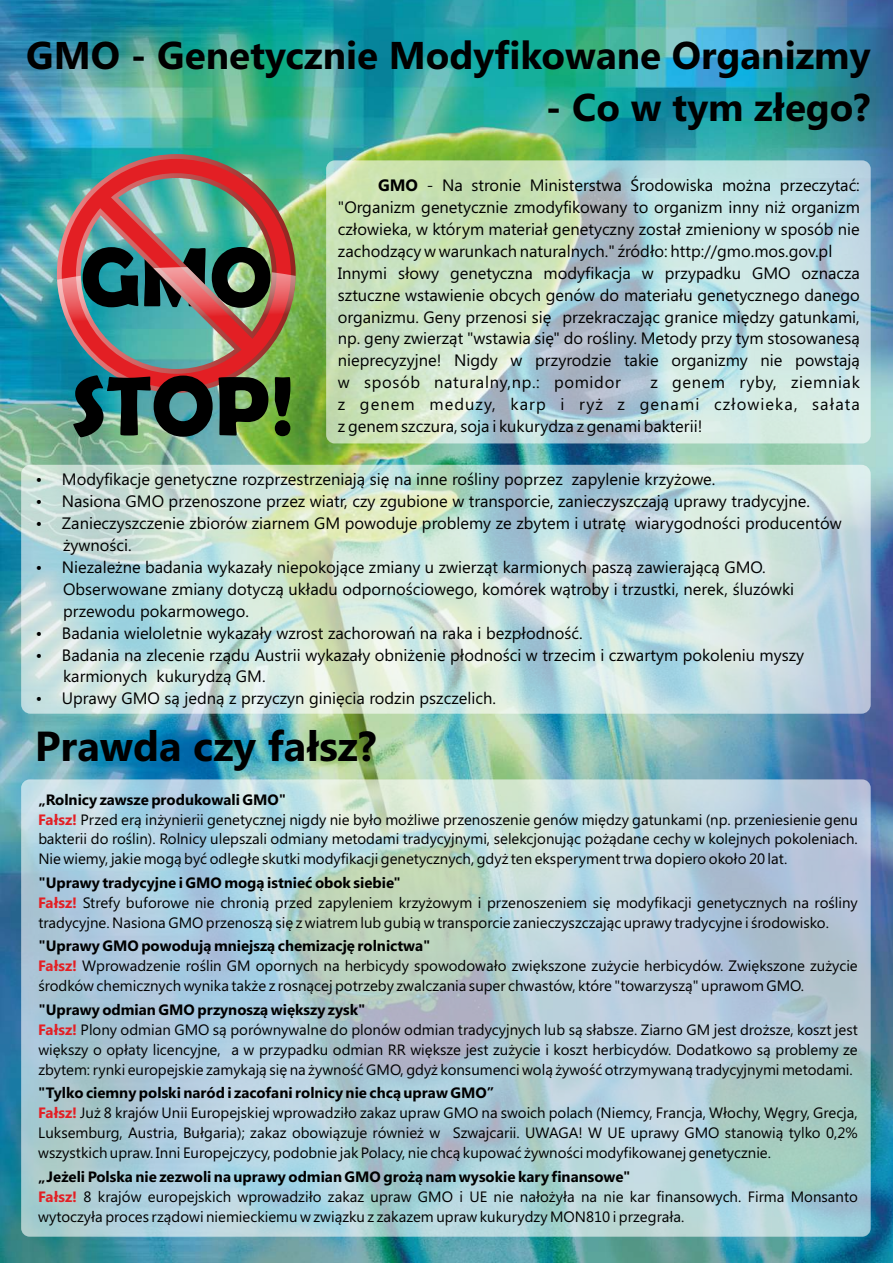
<style>
.page{position:relative;width:893px;height:1263px;background:#fff}
.page>*{position:absolute;margin:0;border:0;box-sizing:border-box;transform-origin:0 0}
.t1{font:700 84.75px "Berlin Sans FB Demi";color:#000}
.t2{font:700 84.45px "Berlin Sans FB Demi";color:#000}
.t3{font:700 42px "Segoe UI";color:#000}
.t4{font:700 38.7px "Segoe UI";color:#000}
.t5{font:16.5px/21.9px "Segoe UI";color:#000}
.t6{font:15px/20px "Segoe UI";color:#000}
.s1{font-weight:700}
.s2{font-weight:700;color:#e31f24}
</style>
<div class="page">
<img style="left:0;top:0;width:893px;height:1263px">
<svg style="left:57px;top:154px;width:239px;height:113px;background:#50a08b"></svg>
<img style="left:62px;top:159px;width:229px;height:108px">
<img style="left:57px;top:267px;width:239px;height:126px">
<div style="left:326px;top:160px;width:545px;height:283px;background:#fff;border-radius:9px;opacity:.6"></div>
<div style="left:21px;top:465px;width:850px;height:249px;background:#fff;border-radius:9px;opacity:.6"></div>
<div style="left:21px;top:779px;width:850px;height:458px;background:#fff;border-radius:9px;opacity:.6"></div>
<svg style="left:37px;top:478px;width:4px;height:4px"></svg>
<svg style="left:37px;top:500px;width:4px;height:4px"></svg>
<svg style="left:37px;top:522px;width:4px;height:4px"></svg>
<svg style="left:37px;top:565px;width:4px;height:5px"></svg>
<svg style="left:37px;top:631px;width:4px;height:4px"></svg>
<svg style="left:37px;top:653px;width:4px;height:4px"></svg>
<svg style="left:37px;top:697px;width:4px;height:4px"></svg>
<h3 class="t4" style="left:26px;top:41px;width:846px">GMO Genetycznie Modyfikowane Organizmy</h3>
<h3 class="t4" style="left:546px;top:93px;width:326px">- Co w tym złego?</h3>
<h3 class="t4" style="left:131px;top:41px;width:17px">-</h3>
<p class="t5" style="left:338px;top:176px;width:524px;text-indent:40px"><span class="s1">GMO</span> - Na stronie Ministerstwa Środowiska można przeczytać: "Organizm genetycznie zmodyfikowany to organizm inny niż organizm człowieka, w którym materiał genetyczny został zmieniony w sposób nie zachodzący w warunkach naturalnych." źródło: http://gmo.mos.gov.pl Innymi słowy genetyczna modyfikacja w przypadku GMO oznacza sztuczne wstawienie obcych genów do materiału genetycznego danego organizmu. Geny przenosi się przekraczając granice między gatunkami, np. geny zwierząt "wstawia się" do rośliny. Metody przy tym stosowanesą nieprecyzyjne! Nigdy w przyrodzie takie organizmy nie powstają w sposób naturalny,np.: pomidor</p>
<h2 class="t2" style="left:80px;top:228px;width:194px">GMO</h2>
<h1 class="t1" style="left:71px;top:357px;width:224px">STOP!</h1>
<p class="t5" style="left:338px;top:373px;width:524px;text-align:justify;text-indent:312px">z genem ryby, ziemniak z genem meduzy, karp i ryż z genami człowieka, sałata z genem szczura, soja i kukurydza z genami bakterii!</p>
<p class="t5" style="left:62px;top:470px;width:781px">Modyfikacje genetyczne rozprzestrzeniają się na inne rośliny poprzez zapylenie krzyżowe.<br>Nasiona GMO przenoszone przez wiatr, czy zgubione w transporcie, zanieczyszczają uprawy tradycyjne.<br>Zanieczyszczenie zbiorów ziarnem GM powoduje problemy ze zbytem i utratę wiarygodności producentów żywności.<br>Niezależne badania wykazały niepokojące zmiany u zwierząt karmionych paszą zawierającą GMO.<br>Obserwowane zmiany dotyczą układu odpornościowego, komórek wątroby i trzustki, nerek, śluzówki przewodu pokarmowego.<br>Badania wieloletnie wykazały wzrost zachorowań na raka i bezpłodność.<br>Badania na zlecenie rządu Austrii wykazały obniżenie płodności w trzecim i czwartym pokoleniu myszy karmionych kukurydzą GM.<br>Uprawy GMO są jedną z przyczyn ginięcia rodzin pszczelich.</p>
<h3 class="t3" style="left:35px;top:731px;width:343px">Prawda czy fałsz?</h3>
<p class="t6" style="left:38px;top:791px;width:821px"><span class="s1">„Rolnicy zawsze produkowali GMO"<br></span><span class="s2">Fałsz!</span> Przed erą inżynierii genetycznej nigdy nie było możliwe przenoszenie genów między gatunkami (np. przeniesienie genu bakterii do roślin). Rolnicy ulepszali odmiany metodami tradycyjnymi, selekcjonując pożądane cechy w kolejnych pokoleniach.<br>Nie wiemy, jakie mogą być odległe skutki modyfikacji genetycznych, gdyż ten eksperyment trwa dopiero około 20 lat.</p>
<p class="t6" style="left:38px;top:874px;width:821px"><span class="s1">"Uprawy tradycyjne i GMO mogą istnieć obok siebie"<br></span><span class="s2">Fałsz!</span> Strefy buforowe nie chronią przed zapyleniem krzyżowym i przenoszeniem się modyfikacji genetycznych na rośliny tradycyjne. Nasiona GMO przenoszą się z wiatrem lub gubią w transporcie zanieczyszczając uprawy tradycyjne i środowisko.</p>
<p class="t6" style="left:38px;top:937px;width:821px"><span class="s1">"Uprawy GMO powodują mniejszą chemizację rolnictwa"<br></span><span class="s2">Fałsz!</span> Wprowadzenie roślin GM opornych na herbicydy spowodowało zwiększone zużycie herbicydów. Zwiększone zużycie środków chemicznych wynika także z rosnącej potrzeby zwalczania super chwastów, które "towarzyszą" uprawom GMO.</p>
<p class="t6" style="left:38px;top:1001px;width:821px"><span class="s1">"Uprawy odmian GMO przynoszą większy zysk"<br></span><span class="s2">Fałsz!</span> Plony odmian GMO są porównywalne do plonów odmian tradycyjnych lub są słabsze. Ziarno GM jest droższe, koszt jest większy o opłaty licencyjne, a w przypadku odmian RR większe jest zużycie i koszt herbicydów. Dodatkowo są problemy ze zbytem: rynki europejskie zamykają się na żywność GMO, gdyż konsumenci wolą żywość otrzymywaną tradycyjnymi metodami.</p>
<p class="t6" style="left:38px;top:1084px;width:821px"><span class="s1">"Tylko ciemny polski naród i zacofani rolnicy nie chcą upraw GMO”<br></span><span class="s2">Fałsz!</span> Już 8 krajów Unii Europejskiej wprowadziło zakaz upraw GMO na swoich polach (Niemcy, Francja, Włochy, Węgry, Grecja, Luksemburg, Austria, Bułgaria); zakaz obowiązuje również w Szwajcarii. UWAGA! W UE uprawy GMO stanowią tylko 0,2% wszystkich upraw. Inni Europejczycy, podobnie jak Polacy, nie chcą kupować żywności modyfikowanej genetycznie.</p>
<p class="t6" style="left:38px;top:1168px;width:821px"><span class="s1">„Jeżeli Polska nie zezwoli na uprawy odmian GMO grożą nam wysokie kary finansowe"<br></span><span class="s2">Fałsz!</span> 8 krajów europejskich wprowadziło zakaz upraw GMO i UE nie nałożyła na nie kar finansowych. Firma Monsanto wytoczyła proces rządowi niemieckiemu w związku z zakazem upraw kukurydzy MON810 i przegrała.</p>
</div>
